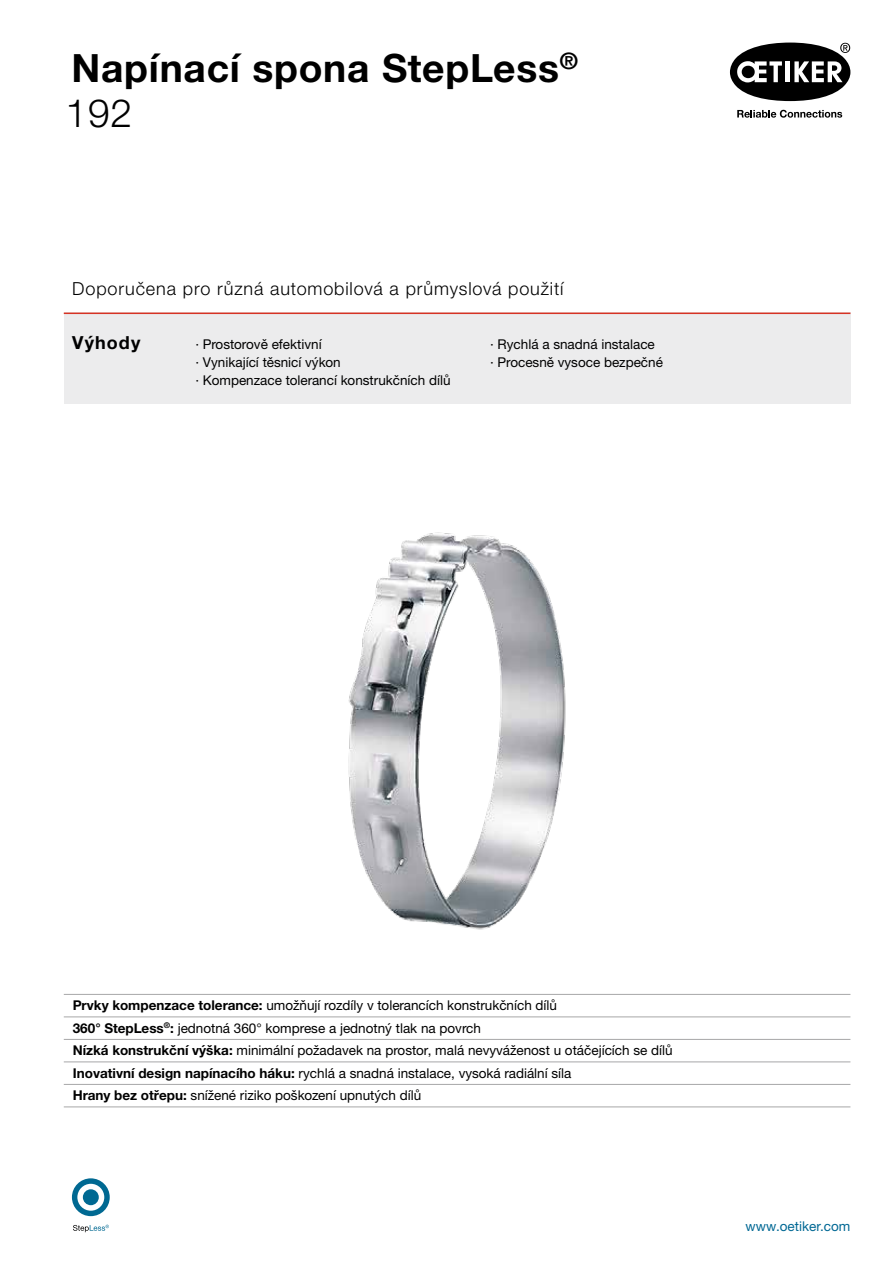
<style>
.page{position:relative;width:893px;height:1263px;background:#fff}
.page>*{position:absolute;margin:0;border:0;box-sizing:border-box;transform-origin:0 0}
.t1{font:700 39px/45px "Helvetica Neue LTW1 G";letter-spacing:.02em;color:#000}
.t2{font:300 18px "Helvetica Neue LTW1 G";letter-spacing:.05em;color:#000}
.t3{font:700 18px "Helvetica Neue LTW1 G";letter-spacing:.065em;color:#000}
.t4{font:13.5px/22.5px "Helvetica Neue LTW1 G";color:#000}
.t5{font:13.5px "Helvetica Neue LTW1 G";color:#006894}
.s1{font-weight:300}
.s2{font-weight:700}
</style>
<div class="page">
<img style="left:348px;top:532px;width:218px;height:398px">
<svg style="left:730px;top:43px;width:120px;height:58px"></svg>
<svg style="left:737px;top:110px;width:105px;height:8px"></svg>
<div style="left:64px;top:313px;width:786px;height:91px;background:#ececed"></div>
<hr style="left:64px;top:313px;width:786px;height:1px;background:#d73324">
<hr style="left:64px;top:994px;width:786px;height:1px;background:#a7a7a8">
<hr style="left:64px;top:1016px;width:786px;height:1px;background:#a7a7a8">
<hr style="left:64px;top:1039px;width:786px;height:1px;background:#a7a7a8">
<hr style="left:64px;top:1061px;width:786px;height:1px;background:#a7a7a8">
<hr style="left:64px;top:1084px;width:786px;height:1px;background:#a7a7a8">
<hr style="left:64px;top:1106px;width:786px;height:1px;background:#a7a7a8">
<svg style="left:73px;top:1225px;width:36px;height:7px"></svg>
<svg style="left:72px;top:1178px;width:38px;height:38px"></svg>
<h1 class="t1" style="left:66px;top:46px;width:514px">Napínací spona StepLess<sup>®<br></sup><span class="s1">192</span></h1>
<h2 class="t2" style="left:72px;top:277px;width:493px">Doporučena pro různá automobilová a průmyslová použití</h2>
<h2 class="t3" style="left:72px;top:331px;width:70px">Výhody</h2>
<p class="t4" style="left:195px;top:335px;width:257px;line-height:18px">· Prostorově efektivní<br>· Vynikající těsnicí výkon<br>· Kompenzace tolerancí konstrukčních dílů</p>
<p class="t4" style="left:490px;top:335px;width:174px;line-height:18px">· Rychlá a snadná instalace<br>· Procesně vysoce bezpečné</p>
<p class="t4" style="left:73px;top:994px;width:602px"><span class="s2">Prvky kompenzace tolerance:</span> umožňují rozdíly v tolerancích konstrukčních dílů<br><span class="s2">360° StepLess</span><sup>®</sup><span class="s2">:</span> jednotná 360° komprese a jednotný tlak na povrch<br><span class="s2">Nízká konstrukční výška:</span> minimální požadavek na prostor, malá nevyváženost u otáčejících se dílů <span class="s2">Inovativní design napínacího háku:</span> rychlá a snadná instalace, vysoká radiální síla<br><span class="s2">Hrany bez otřepu:</span> snížené riziko poškození upnutých dílů</p>
<p class="t5" style="left:745px;top:1217px;width:107px">www.oetiker.com</p>
</div>
